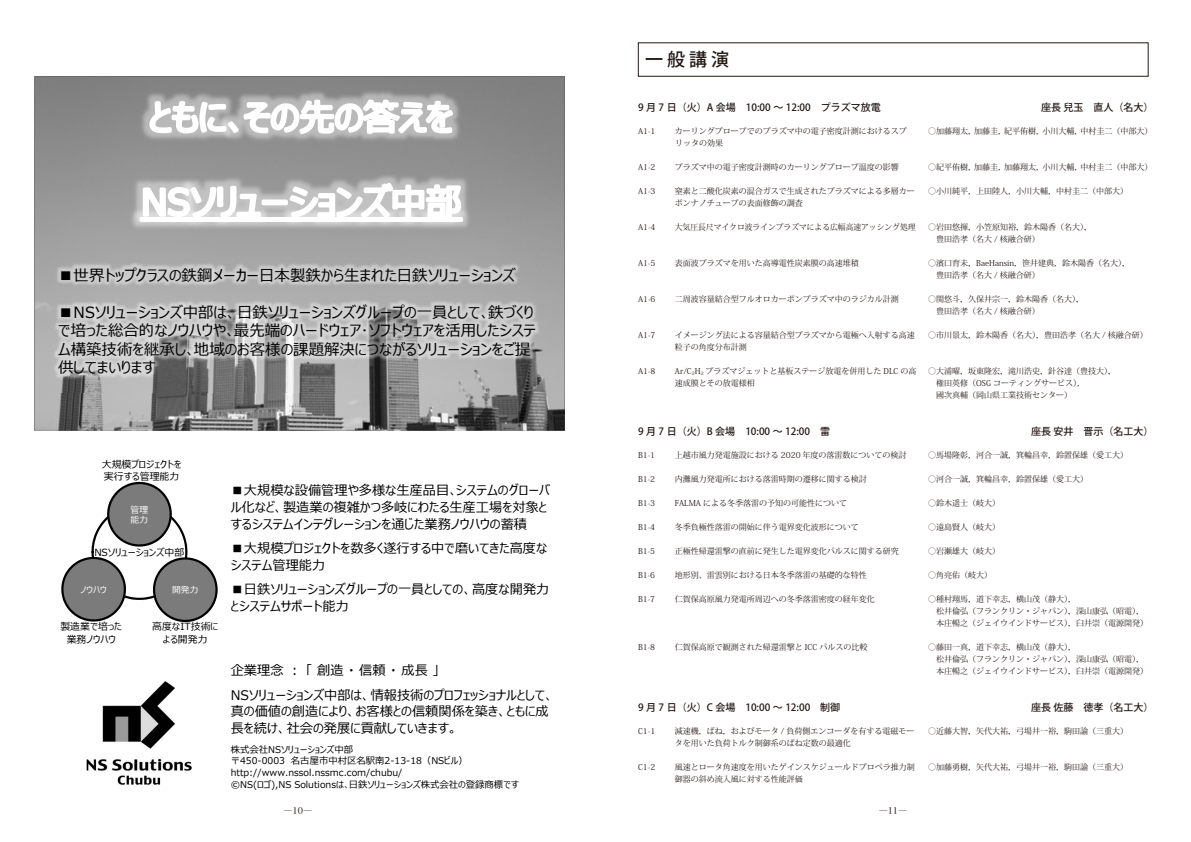
<style>
.page{position:relative;width:1191px;height:842px;background:#fff}
.page>*{position:absolute;margin:0;border:0;box-sizing:border-box;transform-origin:0 0}
.t1{font:500 18px "Koz Go Pro";color:#231916}
.t2{font:15.4px/18.5px "Meiryo UI";color:#000}
.t3{font:13.2px/16.7px "Meiryo UI";color:#000}
.t4{font:500 10px "Koz Go Pro";color:#231916}
.t5{font:9.9px/12.5px "Meiryo UI";color:#000;text-align:center}
.t6{font:9.4px/11.8px "Meiryo UI";color:#000}
.t7{font:9px "Hira Min Pro W3";color:#231916}
.t8{font:8.8px/10.6px "Meiryo UI";color:#fff}
.t9{font:8px/12px "Koz Min Pro";color:#231916}
</style>
<div class="page">
<div style="left:638px;top:43px;width:510px;height:34px;border:1px solid #231916"></div>
<img style="left:35px;top:77px;width:529px;height:353px">
<img style="left:87px;top:681px;width:104px;height:104px">
<svg style="left:61px;top:482px;width:157px;height:140px"></svg>
<img style="left:42px;top:254px;width:510px;height:138px">
<img style="left:138px;top:88px;width:327px;height:58px">
<img style="left:128px;top:171px;width:347px;height:63px">
<svg style="left:148px;top:97px;width:308px;height:40px"></svg>
<svg style="left:141px;top:180px;width:322px;height:43px"></svg>
<h2 class="t2" style="left:58px;top:267px;width:459px">■世界トップクラスの鉄鋼メーカー日本製鉄から⽣まれた日鉄ソリューションズ</h2>
<h2 class="t2" style="left:58px;top:304px;width:479px">■NSソリューションズ中部は、日鉄ソリューションズグループの⼀員として､鉄づくりで培った総合的なノウハウや､最先端のハードウェア･ソフトウェアを活用したシステム構築技術を継承し､地域のお客様の課題解決につながるソリューションをご提供してまいります</h2>
<p class="t5" style="left:102px;top:459px;width:81px;text-align:left">大規模プロジェクトを実⾏する管理能⼒</p>
<p class="t8" style="left:131px;top:504px;width:19px">管理能⼒</p>
<p class="t5" style="left:94px;top:547px;width:91px">NSソリューションズ中部</p>
<p class="t8" style="left:81px;top:585px;width:28px">ノウハウ</p>
<p class="t8" style="left:172px;top:585px;width:28px">開発⼒</p>
<p class="t5" style="left:60px;top:621px;width:63px">製造業で培った業務ノウハウ</p>
<p class="t5" style="left:152px;top:621px;width:68px">⾼度なIT技術による開発⼒</p>
<h3 class="t3" style="left:231px;top:483px;width:321px">■大規模な設備管理や多様な⽣産品目､システムのグローバル化など、製造業の複雑かつ多岐にわたる⽣産工場を対象とするシステムインテグレーションを通じた業務ノウハウの蓄積</h3>
<h3 class="t3" style="left:231px;top:541px;width:318px">■大規模プロジェクトを数多く遂⾏する中で磨いてきた⾼度なシステム管理能⼒</h3>
<h3 class="t3" style="left:231px;top:582px;width:320px">■日鉄ソリューションズグループの⼀員としての、⾼度な開発⼒とシステムサポート能⼒</h3>
<h3 class="t3" style="left:231px;top:658px;width:325px;line-height:24.6px">企業理念︓「創造・信頼・成⻑」<br>NSソリューションズ中部は、情報技術のプロフェッショナルとして、</h3>
<h3 class="t3" style="left:231px;top:704px;width:319px">真の価値の創造により、お客様との信頼関係を築き、ともに成⻑を続け、社会の発展に貢献していきます。</h3>
<p class="t6" style="left:231px;top:744px;width:290px">株式会社NSソリューションズ中部<br>〒450-0003 名古屋市中村区名駅南2-13-18（NSビル）http://www.nssol.nssmc.com/chubu/<br>©NS(ロゴ),NS Solutionsは､日鉄ソリューションズ株式会社の登録商標です</p>
<p class="t7" style="left:283px;top:803px;width:30px">―10―</p>
<h1 class="t1" style="left:645px;top:48px;width:86px">一般講演</h1>
<p class="t4" style="left:638px;top:101px;width:244px">9 月 7 日（火）A 会場　10:00 ～ 12:00　プラズマ放電</p>
<p class="t4" style="left:1041px;top:101px;width:114px">座長兒玉　直人（名大）</p>
<p class="t9" style="left:638px;top:124px;width:19px">A1-1</p>
<p class="t9" style="left:675px;top:124px;width:233px">カーリングプローブでのプラズマ中の電子密度計測におけるスプ</p>
<p class="t9" style="left:928px;top:124px;width:226px">○加藤翔太，加藤圭，紀平侑樹，小川大輔，中村圭二（中部大）</p>
<p class="t9" style="left:675px;top:136px;width:49px">リッタの効果</p>
<p class="t9" style="left:638px;top:160px;width:19px">A1-2</p>
<p class="t9" style="left:675px;top:160px;width:225px">プラズマ中の電子密度計測時のカーリングプローブ温度の影響</p>
<p class="t9" style="left:928px;top:160px;width:226px">○紀平侑樹，加藤圭，加藤翔太，小川大輔，中村圭二（中部大）</p>
<p class="t9" style="left:638px;top:184px;width:19px">A1-3</p>
<p class="t9" style="left:675px;top:184px;width:241px">窒素と二酸化炭素の混合ガスで生成されたプラズマによる多層カー</p>
<p class="t9" style="left:928px;top:184px;width:201px">○小川純平，上田陸人，小川大輔，中村圭二（中部大）</p>
<p class="t9" style="left:675px;top:196px;width:129px">ボンナノチューブの表面修飾の調査</p>
<p class="t9" style="left:638px;top:220px;width:19px">A1-4</p>
<p class="t9" style="left:675px;top:220px;width:242px">大気圧長尺マイクロ波ラインプラズマによる広幅高速アッシング処理</p>
<p class="t9" style="left:936px;top:220px;width:157px;text-indent:-8px">○岩田悠揮，小笠原知裕，鈴木陽香（名大），豊田浩孝（名大 / 核融合研）</p>
<p class="t9" style="left:638px;top:256px;width:19px">A1-5</p>
<p class="t9" style="left:675px;top:256px;width:185px">表面波プラズマを用いた高導電性炭素膜の高速堆積</p>
<p class="t9" style="left:936px;top:256px;width:195px;text-indent:-8px">○濱口育未，BaeHansin，笹井建典，鈴木陽香（名大），豊田浩孝（名大 / 核融合研）</p>
<p class="t9" style="left:638px;top:292px;width:19px">A1-6</p>
<p class="t9" style="left:675px;top:292px;width:225px">二周波容量結合型フルオロカーボンプラズマ中のラジカル計測</p>
<p class="t9" style="left:936px;top:292px;width:149px;text-indent:-8px">○関悠斗，久保井宗一，鈴木陽香（名大），豊田浩孝（名大 / 核融合研）</p>
<p class="t9" style="left:638px;top:328px;width:19px">A1-7</p>
<p class="t9" style="left:675px;top:328px;width:241px">イメージング法による容量結合型プラズマから電極へ入射する高速</p>
<p class="t9" style="left:928px;top:328px;width:221px">○市川景太，鈴木陽香（名大），豊田浩孝（名大 / 核融合研）</p>
<p class="t9" style="left:675px;top:340px;width:73px">粒子の角度分布計測</p>
<p class="t9" style="left:638px;top:364px;width:19px">A1-8</p>
<p class="t9" style="left:675px;top:364px;width:243px">Ar/C<sub>2</sub>H<sub>2</sub> プラズマジェットと基板ステージ放電を併用した DLC の高</p>
<p class="t9" style="left:928px;top:364px;width:189px">○大浦曜，坂東隆宏，滝川浩史，針谷達（豊技大），</p>
<p class="t9" style="left:675px;top:376px;width:81px">速成膜とその放電様相</p>
<p class="t9" style="left:936px;top:376px;width:151px">権田英修（OSG コーティングサービス），國次真輔（岡山県工業技術センター）</p>
<p class="t4" style="left:638px;top:425px;width:194px">9 月 7 日（火）B 会場　10:00 ～ 12:00　雷</p>
<p class="t4" style="left:1031px;top:425px;width:124px">座長安井　晋示（名工大）</p>
<p class="t9" style="left:638px;top:448px;width:19px">B1-1</p>
<p class="t9" style="left:675px;top:448px;width:233px">上越市風力発電施設における 2020 年度の落雷数についての検討</p>
<p class="t9" style="left:928px;top:448px;width:201px">○馬場隆彰，河合一誠，箕輪昌幸，鈴置保雄（愛工大）</p>
<p class="t9" style="left:638px;top:472px;width:19px">B1-2</p>
<p class="t9" style="left:675px;top:472px;width:193px">内灘風力発電所における落雷時期の遷移に関する検討</p>
<p class="t9" style="left:928px;top:472px;width:161px">○河合一誠，箕輪昌幸，鈴置保雄（愛工大）</p>
<p class="t9" style="left:638px;top:496px;width:19px">B1-3</p>
<p class="t9" style="left:675px;top:496px;width:174px">FALMA による冬季落雷の予知の可能性について</p>
<p class="t9" style="left:928px;top:496px;width:73px">○鈴木遥士（岐大）</p>
<p class="t9" style="left:638px;top:520px;width:19px">B1-4</p>
<p class="t9" style="left:675px;top:520px;width:185px">冬季負極性落雷の開始に伴う電界変化波形について</p>
<p class="t9" style="left:928px;top:520px;width:73px">○遠島賢人（岐大）</p>
<p class="t9" style="left:638px;top:544px;width:19px">B1-5</p>
<p class="t9" style="left:675px;top:544px;width:225px">正極性帰還雷撃の直前に発生した電界変化パルスに関する研究</p>
<p class="t9" style="left:928px;top:544px;width:73px">○岩瀬雄大（岐大）</p>
<p class="t9" style="left:638px;top:568px;width:19px">B1-6</p>
<p class="t9" style="left:675px;top:568px;width:193px">地形別、雷雲別における日本冬季落雷の基礎的な特性</p>
<p class="t9" style="left:928px;top:568px;width:65px">○角亮佑（岐大）</p>
<p class="t9" style="left:638px;top:592px;width:19px">B1-7</p>
<p class="t9" style="left:675px;top:592px;width:201px">仁賀保高原風力発電所周辺への冬季落雷密度の経年変化</p>
<p class="t9" style="left:936px;top:592px;width:213px;text-indent:-8px">○種村翔馬，道下幸志，横山茂（静大），<br>松井倫弘（フランクリン・ジャパン），深山康弘（昭電），本庄暢之（ジェイウインドサービス），臼井崇（電源開発）</p>
<p class="t9" style="left:638px;top:640px;width:19px">B1-8</p>
<p class="t9" style="left:675px;top:640px;width:194px">仁賀保高原で観測された帰還雷撃と ICC パルスの比較</p>
<p class="t9" style="left:936px;top:640px;width:213px;text-indent:-8px">○藤田一真，道下幸志，横山茂（静大），<br>松井倫弘（フランクリン・ジャパン），深山康弘（昭電），本庄暢之（ジェイウインドサービス），臼井崇（電源開発）</p>
<p class="t4" style="left:638px;top:701px;width:204px">9 月 7 日（火）C 会場　10:00 ～ 12:00　制御</p>
<p class="t4" style="left:1031px;top:701px;width:124px">座長佐藤　徳孝（名工大）</p>
<p class="t9" style="left:638px;top:724px;width:19px">C1-1</p>
<p class="t9" style="left:675px;top:724px;width:241px">減速機，ばね，およびモータ / 負荷側エンコーダを有する電磁モー</p>
<p class="t9" style="left:928px;top:724px;width:201px">○近藤大智，矢代大祐，弓場井一裕，駒田諭（三重大）</p>
<p class="t9" style="left:675px;top:736px;width:177px">タを用いた負荷トルク制御系のばね定数の最適化</p>
<p class="t9" style="left:638px;top:760px;width:19px">C1-2</p>
<p class="t9" style="left:675px;top:760px;width:241px">風速とロータ角速度を用いたゲインスケジュールドプロペラ推力制</p>
<p class="t9" style="left:928px;top:760px;width:201px">○加藤勇樹，矢代大祐，弓場井一裕，駒田諭（三重大）</p>
<p class="t9" style="left:675px;top:772px;width:129px">御器の斜め流入風に対する性能評価</p>
<p class="t7" style="left:878px;top:803px;width:30px">―11―</p>
</div>
